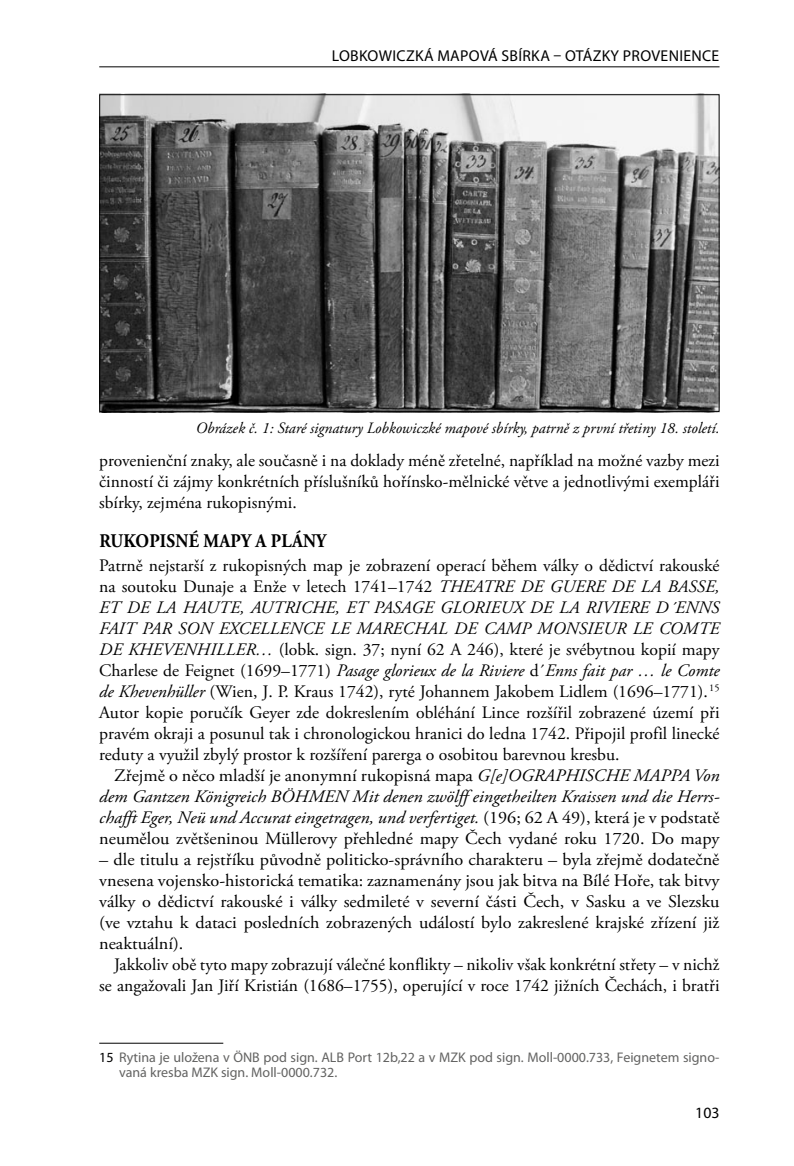
<style>
.page{position:relative;width:794px;height:1166px;background:#fff}
.page>*{position:absolute;margin:0;border:0;box-sizing:border-box;transform-origin:0 0}
.t1{font:700 19.25px "Adobe Garamond Pro";letter-spacing:.015em;color:#000;scale:.9 1}
.t2{font:17.5px/21px "Adobe Garamond Pro";color:#000;text-align:justify}
.t3{font:17.5px/21px "Adobe Garamond Pro";color:#000;text-align:justify;scale:1.04 1}
.t4{font:italic 17.5px/21px "Adobe Garamond Pro";color:#000;text-align:justify;scale:1.04 1}
.t5{font:italic 15.75px "Adobe Garamond Pro";color:#000}
.t6{font:15.75px "Myriad Pro";letter-spacing:.02em;color:#000}
.t7{font:14px/14.9px "Myriad Pro";color:#636362}
.s1{font-style:italic}
.s2{font-style:normal}
.s3{color:#000}
</style>
<div class="page">
<hr style="left:99px;top:66px;width:620px;height:1px;background:#000">
<hr style="left:99px;top:1043px;width:124px;height:1px;background:#000">
<img style="left:99px;top:93px;width:620px;height:320px">
<p class="t6" style="left:332px;top:46px;width:389px">LOBKOWICZKÁ MAPOVÁ SBÍRKA – OTÁZKY PROVENIENCE</p>
<p class="t5" style="left:196px;top:419px;width:525px">Obrázek č. 1: Staré signatury Lobkowiczké mapové sbírky, patrně z první třetiny 18. století.</p>
<p class="t2" style="left:99px;top:451px;width:622px">provenienční znaky, ale současně i na doklady méně zřetelné, například na možné vazby mezi činností či zájmy konkrétních příslušníků hořínsko-mělnické větve a jednotlivými exempláři sbírky, zejména rukopisnými.</p>
<p class="t1" style="left:99px;top:529px;width:251px">RUKOPISNÉ MAPY A P LÁNY</p>
<p class="t2" style="left:99px;top:556px;width:622px">Patrně nejstarší z rukopisných map je zobrazení operací během války o dědictví rakouské na soutoku Dunaje a Enže v letech 1741–1742 <span class="s1">THEATRE DE GUERE DE LA BASSE, ET DE LA HAUTE, AUTRICHE, ET PASAGE GLORIEUX DE LA RIVIERE D´ENNS FAIT PAR SON EXCELLENCE LE MARECHAL DE CAMP MONSIEUR LE COMTE DE KHEVENHILLER…</span> (lobk. sign. 37; nyní 62 A 246), které je svébytnou kopií mapy Charlese de Feignet (1699–1771) <span class="s1">Pasage glorieux de la Riviere</span> d´<span class="s1">Enns fait par … le Comte de Khevenhüller</span> (Wien, J. P. Kraus 1742), ryté Johannem Jakobem Lidlem (1696–1771).<sup>15<br></sup>Autor kopie poručík Geyer zde dokreslením obléhání Lince rozšířil zobrazené území při pravém okraji a posunul tak i chronologickou hranici do ledna 1742. Připojil profil linecké reduty a využil zbylý prostor k rozšíření parerga o osobitou barevnou kresbu.</p>
<p class="t4" style="left:99px;top:766px;width:598px;text-indent:15px"><span class="s2">Zřejmě o něco mladší je anonymní rukopisná mapa</span> G[e]OGRAPHISCHE MAPPA Von dem Gantzen Königreich BÖHMEN Mit denen zwölff eingetheilten Kraissen und die Herrs&shy;chafft Eger, Neü und Accurat eingetragen, und verfertiget. <span class="s2">(196; 62 A 49), která je v podstatě neumělou zvětšeninou Müllerovy přehledné mapy Čech vydané roku 1720. Do mapy</span></p>
<p class="t3" style="left:99px;top:850px;width:598px">– dle titulu a rejstříku původně politicko-správního charakteru – byla zřejmě dodatečně vnesena vojensko-historická tematika: zaznamenány jsou jak bitva na Bílé Hoře, tak bitvy války o dědictví rakouské i války sedmileté v severní části Čech, v Sasku a ve Slezsku (ve vztahu k dataci posledních zobrazených událostí bylo zakreslené krajské zřízení již neaktuální).</p>
<p class="t2" style="left:99px;top:955px;width:622px;text-align:right">Jakkoliv obě tyto mapy zobrazují válečné konflikty – nikoliv však konkrétní střety – v nichž se angažovali Jan Jiří Kristián (1686–1755), operující v roce 1742 jižních Čechách, i bratři</p>
<p class="t7" style="left:119px;top:1049px;width:602px;text-indent:-20px"><span class="s3">15</span> Rytina je uložena v ÖNB pod sign. ALB Port 12b,22 a v MZK pod sign. Moll-0000.733, Feignetem signo&shy;vaná kresba MZK sign. Moll-0000.732.</p>
<p class="t6" style="left:695px;top:1103px;width:26px">103</p>
</div>
